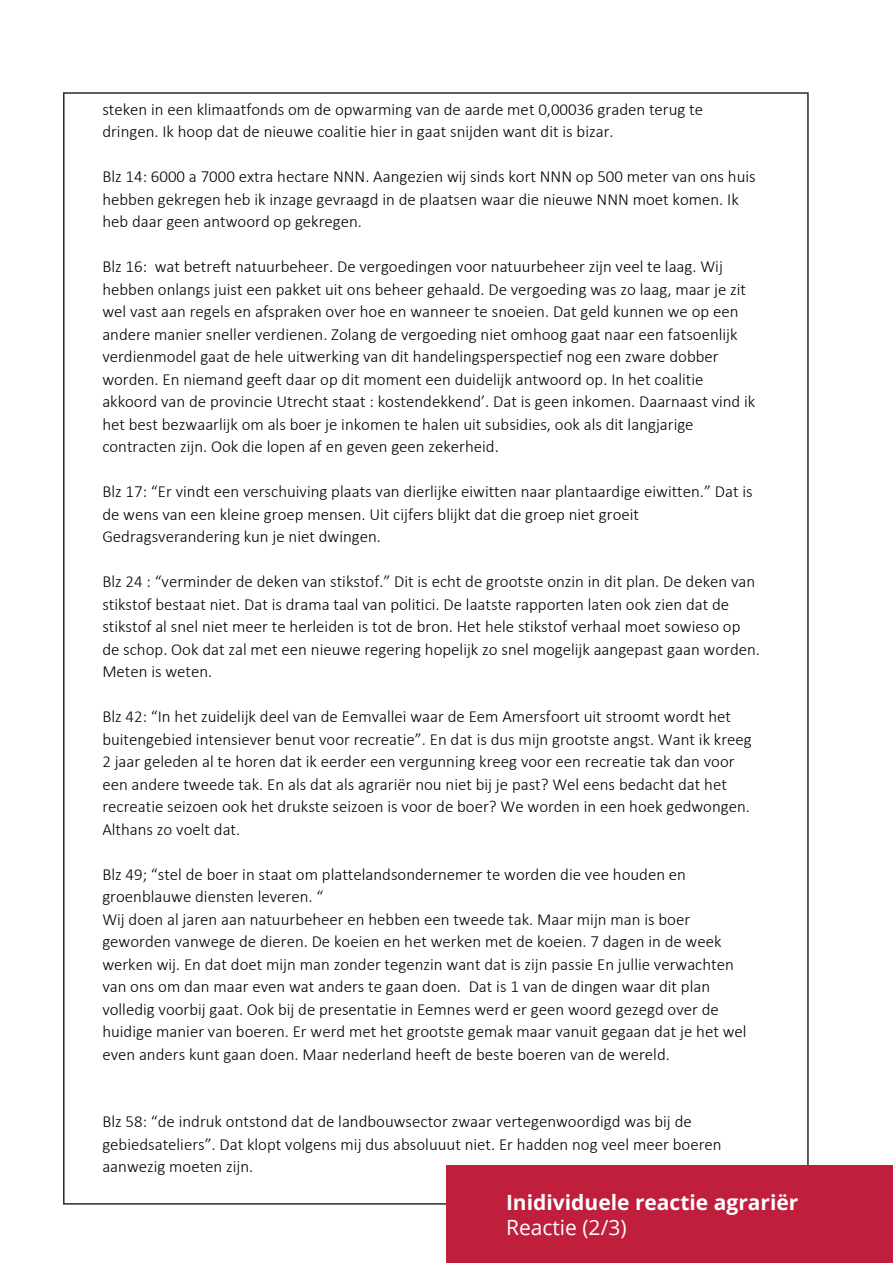
<style>
.page{position:relative;width:893px;height:1263px;background:#fff}
.page>*{position:absolute;margin:0;border:0;box-sizing:border-box;transform-origin:0 0}
.t1{font:700 21px "Open Sans";color:#fff}
.t2{font:21px "Open Sans";color:#fff}
.t3{font:300 16.8px/22.5px "Calibri";color:#000}
</style>
<div class="page">
<div style="left:446px;top:1166px;width:447px;height:97px;background:#c01e3d"></div>
<p class="t3" style="left:102px;top:98px;width:602px">steken in een klimaatfonds om de opwarming van de aarde met 0,00036 graden terug te dringen. Ik hoop dat de nieuwe coalitie hier in gaat snijden want dit is bizar.</p>
<p class="t3" style="left:102px;top:165px;width:655px">Blz 14: 6000 a 7000 extra hectare NNN. Aangezien wij sinds kort NNN op 500 meter van ons huis hebben gekregen heb ik inzage gevraagd in de plaatsen waar die nieuwe NNN moet komen. Ik heb daar geen antwoord op gekregen.</p>
<p class="t3" style="left:102px;top:255px;width:654px">Blz 16: wat betreft natuurbeheer. De vergoedingen voor natuurbeheer zijn veel te laag. Wij hebben onlangs juist een pakket uit ons beheer gehaald. De vergoeding was zo laag, maar je zit wel vast aan regels en afspraken over hoe en wanneer te snoeien. Dat geld kunnen we op een andere manier sneller verdienen. Zolang de vergoeding niet omhoog gaat naar een fatsoenlijk verdienmodel gaat de hele uitwerking van dit handelingsperspectief nog een zware dobber worden. En niemand geeft daar op dit moment een duidelijk antwoord op. In het coalitie akkoord van de provincie Utrecht staat : kostendekkend’. Dat is geen inkomen. Daarnaast vind ik het best bezwaarlijk om als boer je inkomen te halen uit subsidies, ook als dit langjarige contracten zijn. Ook die lopen af en geven geen zekerheid.</p>
<p class="t3" style="left:102px;top:480px;width:652px">Blz 17: “Er vindt een verschuiving plaats van dierlijke eiwitten naar plantaardige eiwitten.” Dat is de wens van een kleine groep mensen. Uit cijfers blijkt dat die groep niet groeit<br>Gedragsverandering kun je niet dwingen.</p>
<p class="t3" style="left:102px;top:570px;width:659px">Blz 24 : “verminder de deken van stikstof.” Dit is echt de grootste onzin in dit plan. De deken van stikstof bestaat niet. Dat is drama taal van politici. De laatste rapporten laten ook zien dat de stikstof al snel niet meer te herleiden is tot de bron. Het hele stikstof verhaal moet sowieso op de schop. Ook dat zal met een nieuwe regering hopelijk zo snel mogelijk aangepast gaan worden.<br>Meten is weten.</p>
<p class="t3" style="left:102px;top:705px;width:651px">Blz 42: “In het zuidelijk deel van de Eemvallei waar de Eem Amersfoort uit stroomt wordt het buitengebied intensiever benut voor recreatie”. En dat is dus mijn grootste angst. Want ik kreeg 2 jaar geleden al te horen dat ik eerder een vergunning kreeg voor een recreatie tak dan voor een andere tweede tak. En als dat als agrariër nou niet bij je past? Wel eens bedacht dat het recreatie seizoen ook het drukste seizoen is voor de boer? We worden in een hoek gedwongen.<br>Althans zo voelt dat.</p>
<p class="t3" style="left:102px;top:863px;width:646px">Blz 49; “stel de boer in staat om plattelandsondernemer te worden die vee houden en groenblauwe diensten leveren. “<br>Wij doen al jaren aan natuurbeheer en hebben een tweede tak. Maar mijn man is boer geworden vanwege de dieren. De koeien en het werken met de koeien. 7 dagen in de week werken wij. En dat doet mijn man zonder tegenzin want dat is zijn passie En jullie verwachten van ons om dan maar even wat anders te gaan doen. Dat is 1 van de dingen waar dit plan volledig voorbij gaat. Ook bij de presentatie in Eemnes werd er geen woord gezegd over de huidige manier van boeren. Er werd met het grootste gemak maar vanuit gegaan dat je het wel even anders kunt gaan doen. Maar nederland heeft de beste boeren van de wereld.</p>
<p class="t3" style="left:102px;top:1110px;width:621px">Blz 58: “de indruk ontstond dat de landbouwsector zwaar vertegenwoordigd was bij de gebiedsateliers”. Dat klopt volgens mij dus absoluuut niet. Er hadden nog veel meer boeren aanwezig moeten zijn.</p>
<p class="t1" style="left:506px;top:1187px;width:294px">Inidividuele reactie agrariër</p>
<p class="t2" style="left:506px;top:1213px;width:122px">Reactie (2/3)</p>
</div>
